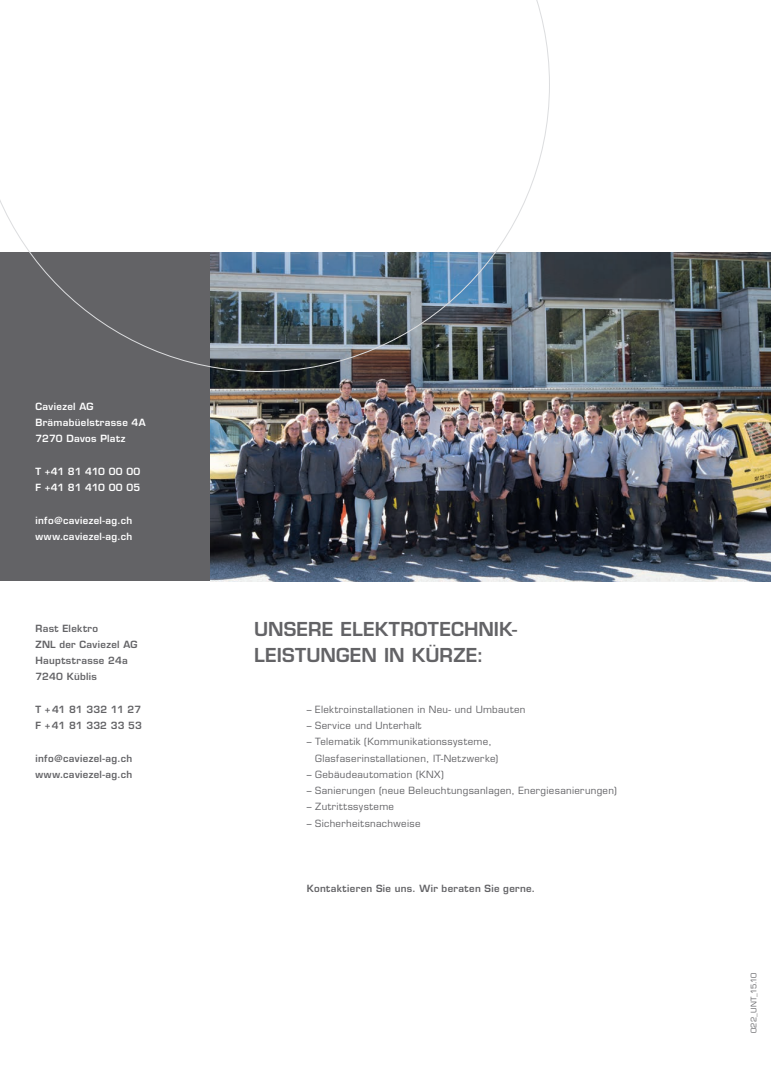
<style>
.page{position:relative;width:771px;height:1081px;background:#fff}
.page>*{position:absolute;margin:0;border:0;box-sizing:border-box;transform-origin:0 0}
.t1{font:600 18.75px/25.6px "Eurostile LT Std";letter-spacing:.005em;color:#636366}
._03_Grundtext_grau{font:9.75px/16.2px "Eurostile LT Std";letter-spacing:.035em;color:#636366}
._05_Zwischentitel_Le{font:600 9.75px "Eurostile LT Std";letter-spacing:.03em;color:#636366}
._05_Zwischentitel_Le-2{font:600 9.75px "Eurostile LT Std";letter-spacing:.03em;color:#fff}
._05_Zwischentitel_Le-3{font:600 9.75px "Eurostile LT Std";letter-spacing:-.015em;color:#fff}
._05_Zwischentitel_Le-4{font:600 9.75px "Eurostile LT Std";color:#636366}
._05_Zwischentitel_Le-5{font:600 9.75px "Eurostile LT Std";letter-spacing:.01em;color:#636366}
._03_Zwischentitel_Le{font:7.5px "Eurostile LT Std";letter-spacing:.015em;color:#636366}
</style>
<div class="page">
<div style="left:0;top:252px;width:210px;height:329px;background:#636366"></div>
<img style="left:210px;top:252px;width:561px;height:329px">
<svg style="left:0;top:0;width:550px;height:372px"></svg>
<p class="_05_Zwischentitel_Le-2" style="left:35px;top:400px;width:60px">Caviezel AG</p>
<p class="_05_Zwischentitel_Le-2" style="left:35px;top:416px;width:112px">Brämabüelstrasse 4A</p>
<p class="_05_Zwischentitel_Le-2" style="left:35px;top:433px;width:91px">7270 Davos Platz</p>
<p class="_05_Zwischentitel_Le-3" style="left:35px;top:465px;width:106px">T +41 81 410 00 00</p>
<p class="_05_Zwischentitel_Le-3" style="left:35px;top:481px;width:106px">F +41 81 410 00 05</p>
<p class="_05_Zwischentitel_Le-2" style="left:35px;top:514px;width:98px">info@caviezel-ag.ch</p>
<p class="_05_Zwischentitel_Le-2" style="left:35px;top:530px;width:98px">www.caviezel-ag.ch</p>
<p class="_05_Zwischentitel_Le" style="left:35px;top:622px;width:64px">Rast Elektro</p>
<p class="_05_Zwischentitel_Le" style="left:35px;top:638px;width:104px">ZNL der Caviezel AG</p>
<p class="_05_Zwischentitel_Le" style="left:35px;top:654px;width:94px">Hauptstrasse 24a</p>
<p class="_05_Zwischentitel_Le" style="left:35px;top:670px;width:63px">7240 Küblis</p>
<p class="_05_Zwischentitel_Le-4" style="left:35px;top:703px;width:107px">T + 41 81 332 11 27</p>
<p class="_05_Zwischentitel_Le-5" style="left:35px;top:719px;width:108px">F + 41 81 332 33 53</p>
<p class="_05_Zwischentitel_Le" style="left:35px;top:752px;width:98px">info@caviezel-ag.ch</p>
<p class="_05_Zwischentitel_Le" style="left:35px;top:768px;width:98px">www.caviezel-ag.ch</p>
<p class="t1" style="left:254px;top:616px;width:264px">UNSERE ELEKTROTECHNIK-<br>LEISTUNGEN IN KÜRZE:</p>
<p class="_03_Grundtext_grau" style="left:307px;top:701px;width:220px">– Elektroinstallationen in Neu- und Umbauten</p>
<p class="_03_Grundtext_grau" style="left:307px;top:717px;width:116px">– Service und Unterhalt</p>
<p class="_03_Grundtext_grau" style="left:315px;top:733px;width:184px;text-indent:-8px">– Telematik (Kommunikationssysteme,<br>Glasfaserinstallationen, IT-Netzwerke)</p>
<p class="_03_Grundtext_grau" style="left:307px;top:766px;width:138px">– Gebäudeautomation (KNX)</p>
<p class="_03_Grundtext_grau" style="left:307px;top:782px;width:311px">– Sanierungen (neue Beleuchtungsanlagen, Energiesanierungen)</p>
<p class="_03_Grundtext_grau" style="left:307px;top:798px;width:89px">– Zutrittssysteme</p>
<p class="_03_Grundtext_grau" style="left:307px;top:815px;width:115px">– Sicherheitsnachweise</p>
<p class="_05_Zwischentitel_Le" style="left:307px;top:882px;width:230px">Kontaktieren Sie uns. Wir beraten Sie gerne.</p>
<p class="_03_Zwischentitel_Le" style="left:749px;top:1033px;width:62px;rotate:-90deg">022_UNT_15.10</p>
</div>
